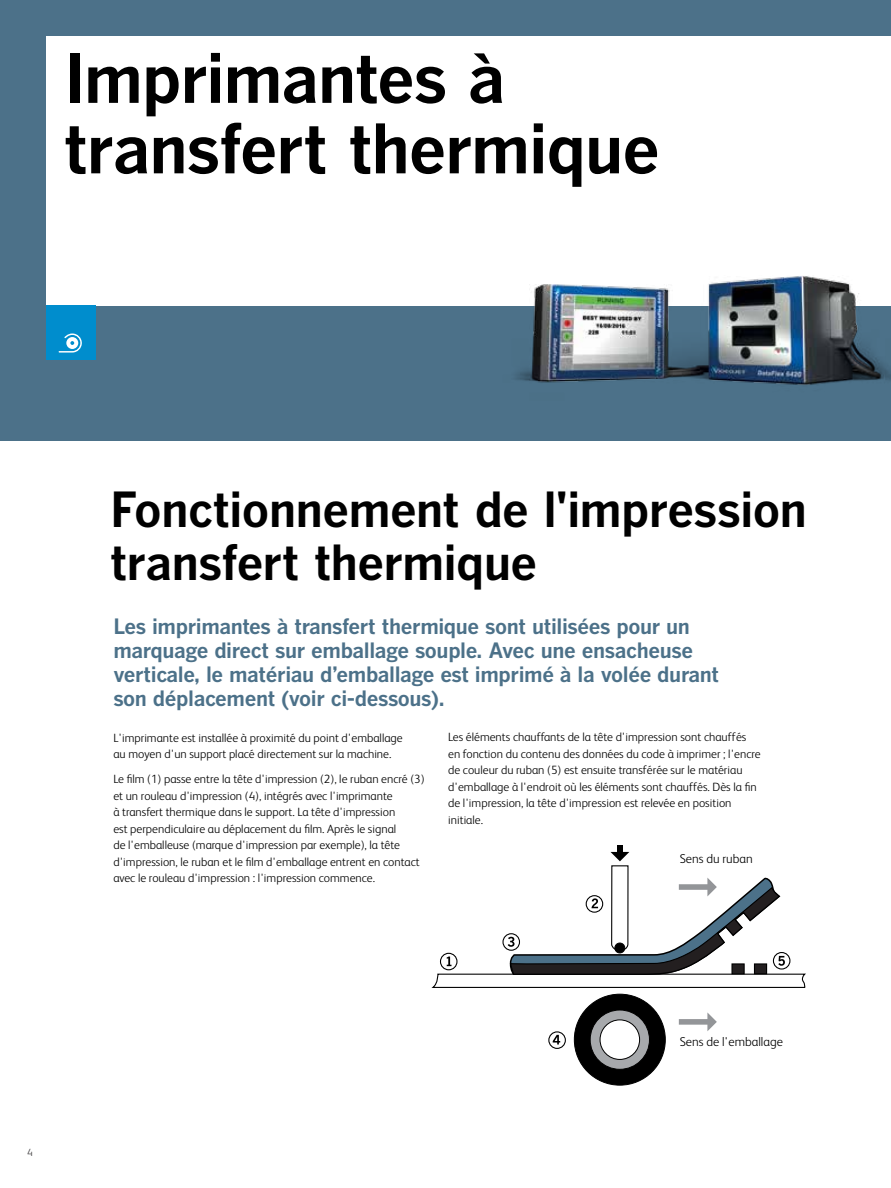
<style>
.page{position:relative;width:891px;height:1188px;background:#fff}
.page>*{position:absolute;margin:0;border:0;box-sizing:border-box;transform-origin:0 0}
.t1{font:67.5px/70.5px "Benton Got Bol";letter-spacing:-.025em;color:#000}
.t2{font:48px/52.5px "Benton Got Bol";letter-spacing:-.02em;color:#000}
.t3{font:21px/24px "Benton Got Bol";letter-spacing:-.02em;color:#4c7189}
.t4{font:300 12.75px "FS Albert";color:#000}
.t5{font:300 12px/16.5px "FS Albert";color:#000}
.t6{font:300 10.5px "FS Albert";color:#414042}
</style>
<div class="page">
<div style="left:0;top:0;width:891px;height:441px;background:#4c7189"></div>
<div style="left:46px;top:36px;width:845px;height:270px;background:#fff"></div>
<img style="left:515px;top:276px;width:370px;height:109px">
<div style="left:574px;top:994px;width:91px;height:91px;background:#000;border-radius:50%"></div>
<div style="left:590px;top:1010px;width:59px;height:59px;background:#a7a9ac;border-radius:50%"></div>
<div style="left:590px;top:1010px;width:60px;height:60px;border:1px solid #000;border-radius:50%"></div>
<div style="left:600px;top:1020px;width:40px;height:39px;background:#fff;border-radius:50%"></div>
<div style="left:600px;top:1020px;width:40px;height:40px;border:1px solid #000;border-radius:50%"></div>
<svg style="left:553px;top:1035px;width:7px;height:10px"></svg>
<div style="left:548px;top:1031px;width:18px;height:18px;border:1px solid #000;border-radius:50%"></div>
<div style="left:617px;top:845px;width:6px;height:11px;background:#000"></div>
<svg style="left:707px;top:1012px;width:10px;height:19px"></svg>
<div style="left:679px;top:1019px;width:32px;height:6px;background:#939598"></div>
<svg style="left:431px;top:852px;width:375px;height:136px"></svg>
<div style="left:679px;top:884px;width:32px;height:6px;background:#939598"></div>
<div style="left:46px;top:306px;width:50px;height:54px;background:#008dcd"></div>
<svg style="left:59px;top:333px;width:23px;height:20px"></svg>
<h1 class="t1" style="left:64px;top:41px;width:598px">Imprimantes à transfert thermique</h1>
<p class="t6" style="left:27px;top:1147px;width:7px">4</p>
<h2 class="t2" style="left:110px;top:482px;width:699px">Fonctionnement de l'impression transfert thermique</h2>
<h3 class="t3" style="left:113px;top:614px;width:607px">Les imprimantes à transfert thermique sont utilisées pour un marquage direct sur emballage souple. Avec une ensacheuse verticale, le matériau d’emballage est imprimé à la volée durant son déplacement (voir ci-dessous).</h3>
<p class="t5" style="left:113px;top:729px;width:291px">L'imprimante est installée à proximité du point d'emballage au moyen d'un support placé directement sur la machine.</p>
<p class="t5" style="left:113px;top:771px;width:313px">Le film (1) passe entre la tête d'impression (2), le ruban encré (3) et un rouleau d'impression (4), intégrés avec l'imprimante<br>à transfert thermique dans le support. La tête d'impression<br>est perpendiculaire au déplacement du film. Après le signal<br>de l'emballeuse (marque d'impression par exemple), la tête d'impression, le ruban et le film d'emballage entrent en contact avec le rouleau d'impression : l'impression commence.</p>
<p class="t5" style="left:448px;top:729px;width:314px">Les éléments chauffants de la tête d'impression sont chauffés en fonction du contenu des données du code à imprimer ; l'encre de couleur du ruban (5) est ensuite transférée sur le matériau d'emballage à l'endroit où les éléments sont chauffés. Dès la fin de l'impression, la tête d'impression est relevée en position initiale.</p>
<p class="t4" style="left:680px;top:851px;width:74px">Sens du ruban</p>
<p class="t4" style="left:680px;top:1035px;width:105px">Sens de l'emballage</p>
</div>
